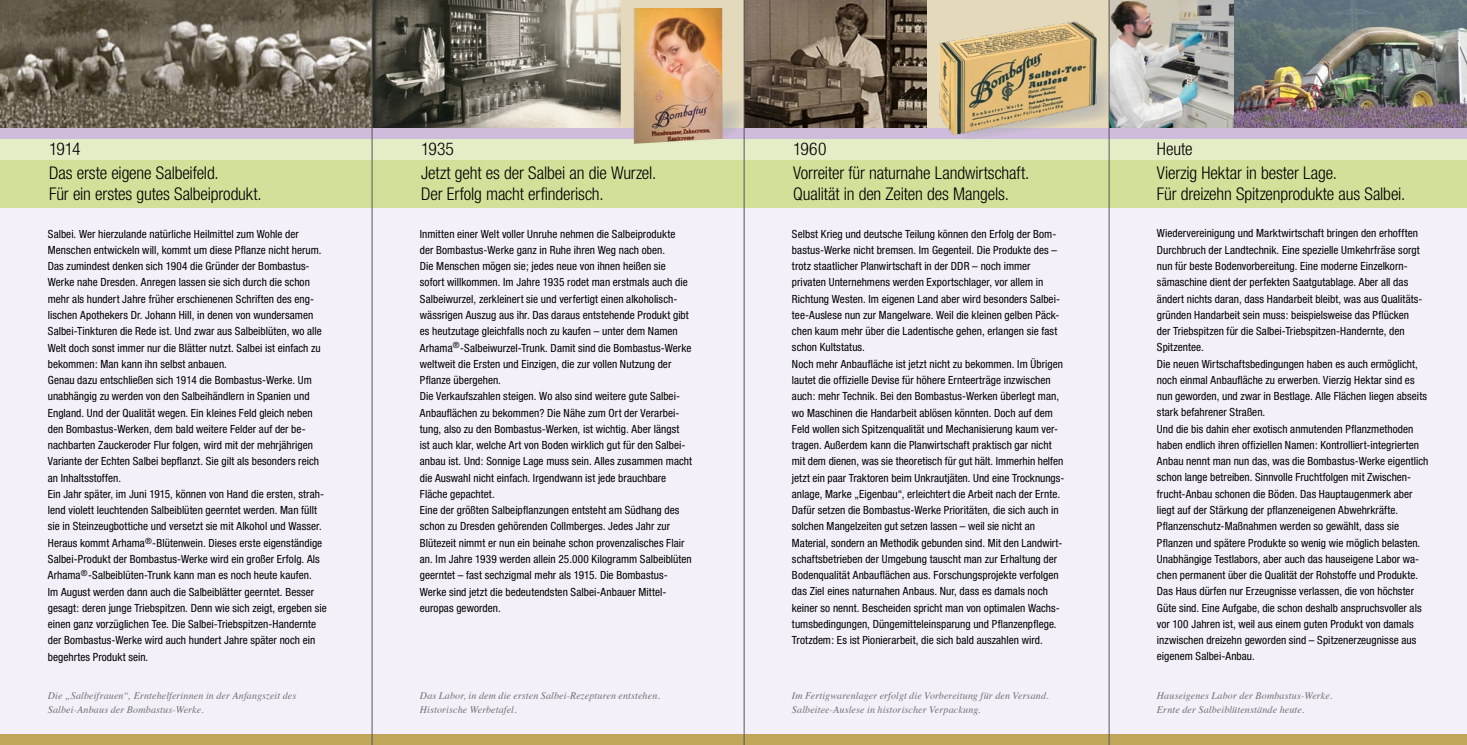
<style>
.page{position:relative;width:1467px;height:745px;background:#fff}
.page>*{position:absolute;margin:0;border:0;box-sizing:border-box;transform-origin:0 0}
.t1{font:300 condensed 17.5px/23.8px "Helvetica Neue";letter-spacing:-.01em;color:#000}
.t2{font:condensed 11.25px/16.2px "Helvetica Neue";letter-spacing:.005em;color:#000}
.t3{font:italic 10px/13.8px "Times";letter-spacing:.015em;color:#6f6f6e}
</style>
<div class="page">
<div style="left:0;top:123px;width:1467px;height:617px;background:#f3f0f9"></div>
<div style="left:0;top:140px;width:1467px;height:67px;background:#d2e19a"></div>
<div style="left:0;top:138px;width:1467px;height:21px;background:#e4edc6"></div>
<div style="left:0;top:128px;width:1467px;height:10px;background:#cfbbdc"></div>
<div style="left:620px;top:0;width:124px;height:128px;background:#e4d9bb"></div>
<div style="left:927px;top:0;width:182px;height:128px;background:#e4d9bb"></div>
<svg style="left:633px;top:99px;width:111px;height:45px"></svg>
<svg style="left:962px;top:68px;width:147px;height:73px"></svg>
<img style="left:0;top:0;width:620px;height:128px">
<img style="left:745px;top:0;width:182px;height:128px">
<img style="left:634px;top:8px;width:89px;height:136px">
<img style="left:939px;top:21px;width:161px;height:116px">
<img style="left:1110px;top:0;width:357px;height:128px">
<div style="left:0;top:733px;width:1467px;height:11px;background:#bfa658"></div>
<hr style="left:1109px;top:0;width:1px;height:744px;background:#565656">
<hr style="left:744px;top:0;width:1px;height:744px;background:#565656">
<hr style="left:372px;top:0;width:1px;height:744px;background:#565656">
<h1 class="t1" style="left:49px;top:137px;width:171px">1914<br>Das erste eigene Salbeifeld.</h1>
<h1 class="t1" style="left:49px;top:182px;width:214px">Für ein erstes gutes Salbeiprodukt.</h1>
<h1 class="t1" style="left:421px;top:137px;width:237px">1935<br>Jetzt geht es der Salbei an die Wurzel.</h1>
<h1 class="t1" style="left:421px;top:182px;width:184px">Der Erfolg macht erfinderisch.</h1>
<h1 class="t1" style="left:793px;top:137px;width:238px">1960<br>Vorreiter für naturnahe Landwirtschaft.</h1>
<h1 class="t1" style="left:793px;top:182px;width:217px">Qualität in den Zeiten des Mangels.</h1>
<h1 class="t1" style="left:1157px;top:137px;width:182px">Heute<br>Vierzig Hektar in bester Lage.</h1>
<h1 class="t1" style="left:1157px;top:182px;width:250px">Für dreizehn Spitzenprodukte aus Salbei.</h1>
<p class="t2" style="left:48px;top:225px;width:280px">Salbei. Wer hierzulande natürliche Heilmittel zum Wohle der Menschen entwickeln will, kommt um diese Pflanze nicht herum.<br>Das zumindest denken sich 1904 die Gründer der Bombastus-Werke nahe Dresden. Anregen lassen sie sich durch die schon mehr als hundert Jahre früher erschienenen Schriften des eng&shy;lischen Apothekers Dr. Johann Hill, in denen von wundersamen Salbei-Tinkturen die Rede ist. Und zwar aus Salbeiblüten, wo alle Welt doch sonst immer nur die Blätter nutzt. Salbei ist einfach zu bekommen: Man kann ihn selbst anbauen.<br>Genau dazu entschließen sich 1914 die Bombastus-Werke. Um unabhängig zu werden von den Salbeihändlern in Spanien und England. Und der Qualität wegen. Ein kleines Feld gleich neben den Bombastus-Werken, dem bald weitere Felder auf der be&shy;nachbarten Zauckeroder Flur folgen, wird mit der mehrjährigen Variante der Echten Salbei bepflanzt. Sie gilt als besonders reich an Inhaltsstoffen.<br>Ein Jahr später, im Juni 1915, können von Hand die ersten, strah&shy;lend violett leuchtenden Salbeiblüten geerntet werden. Man füllt sie in Steinzeugbottiche und versetzt sie mit Alkohol und Wasser.<br>Heraus kommt Arhama<sup>®</sup>-Blütenwein. Dieses erste eigenständige Salbei-Produkt der Bombastus-Werke wird ein großer Erfolg. Als Arhama<sup>®</sup>-Salbeiblüten-Trunk kann man es noch heute kaufen.<br>Im August werden dann auch die Salbeiblätter geerntet. Besser gesagt: deren junge Triebspitzen. Denn wie sich zeigt, ergeben sie einen ganz vorzüglichen Tee. Die Salbei-Triebspitzen-Handernte der Bombastus-Werke wird auch hundert Jahre später noch ein begehrtes Produkt sein.</p>
<p class="t2" style="left:420px;top:225px;width:274px">Inmitten einer Welt voller Unruhe nehmen die Salbeiprodukte<br>der Bombastus-Werke ganz in Ruhe ihren Weg nach oben.<br>Die Menschen mögen sie; jedes neue von ihnen heißen sie sofort willkommen. Im Jahre 1935 rodet man erstmals auch die Salbeiwurzel, zerkleinert sie und verfertigt einen alkoholisch&shy;wässrigen Auszug aus ihr. Das daraus entstehende Produkt gibt es heutzutage gleichfalls noch zu kaufen – unter dem Namen Arhama<sup>®</sup>-Salbeiwurzel-Trunk. Damit sind die Bombastus-Werke weltweit die Ersten und Einzigen, die zur vollen Nutzung der Pflanze übergehen.<br>Die Verkaufszahlen steigen. Wo also sind weitere gute Salbei-Anbauflächen zu bekommen? Die Nähe zum Ort der Verarbei&shy;tung, also zu den Bombastus-Werken, ist wichtig. Aber längst ist auch klar, welche Art von Boden wirklich gut für den Salbei&shy;anbau ist. Und: Sonnige Lage muss sein. Alles zusammen macht die Auswahl nicht einfach. Irgendwann ist jede brauchbare Fläche gepachtet.<br>Eine der größten Salbeipflanzungen entsteht am Südhang des schon zu Dresden gehörenden Collmberges. Jedes Jahr zur Blütezeit nimmt er nun ein beinahe schon provenzalisches Flair an. Im Jahre 1939 werden allein 25.000 Kilogramm Salbeiblüten geerntet – fast sechzigmal mehr als 1915. Die Bombastus-Werke sind jetzt die bedeutendsten Salbei-Anbauer Mittel&shy;europas geworden.</p>
<p class="t2" style="left:792px;top:225px;width:274px">Selbst Krieg und deutsche Teilung können den Erfolg der Bom&shy;bastus-Werke nicht bremsen. Im Gegenteil. Die Produkte des – trotz staatlicher Planwirtschaft in der DDR – noch immer privaten Unternehmens werden Exportschlager, vor allem in Richtung Westen. Im eigenen Land aber wird besonders Salbei&shy;tee-Auslese nun zur Mangelware. Weil die kleinen gelben Päck&shy;chen kaum mehr über die Ladentische gehen, erlangen sie fast schon Kultstatus.<br>Noch mehr Anbaufläche ist jetzt nicht zu bekommen. Im Übrigen lautet die offizielle Devise für höhere Ernteerträge inzwischen auch: mehr Technik. Bei den Bombastus-Werken überlegt man, wo Maschinen die Handarbeit ablösen könnten. Doch auf dem Feld wollen sich Spitzenqualität und Mechanisierung kaum ver&shy;tragen. Außerdem kann die Planwirtschaft praktisch gar nicht mit dem dienen, was sie theoretisch für gut hält. Immerhin helfen jetzt ein paar Traktoren beim Unkrautjäten. Und eine Trocknungs&shy;anlage, Marke „Eigenbau“, erleichtert die Arbeit nach der Ernte.<br>Dafür setzen die Bombastus-Werke Prioritäten, die sich auch in solchen Mangelzeiten gut setzen lassen – weil sie nicht an Material, sondern an Methodik gebunden sind. Mit den Landwirt&shy;schaftsbetrieben der Umgebung tauscht man zur Erhaltung der Bodenqualität Anbauflächen aus. Forschungsprojekte verfolgen das Ziel eines naturnahen Anbaus. Nur, dass es damals noch keiner so nennt. Bescheiden spricht man von optimalen Wachs&shy;tumsbedingungen, Düngemitteleinsparung und Pflanzenpflege.<br>Trotzdem: Es ist Pionierarbeit, die sich bald auszahlen wird.</p>
<p class="t2" style="left:1157px;top:225px;width:273px">Wiedervereinigung und Marktwirtschaft bringen den erhofften Durchbruch der Landtechnik. Eine spezielle Umkehrfräse sorgt nun für beste Bodenvorbereitung. Eine moderne Einzelkorn&shy;sämaschine dient der perfekten Saatgutablage. Aber all das ändert nichts daran, dass Handarbeit bleibt, was aus Qualitäts&shy;gründen Handarbeit sein muss: beispielsweise das Pflücken<br>der Triebspitzen für die Salbei-Triebspitzen-Handernte, den Spitzentee.<br>Die neuen Wirtschaftsbedingungen haben es auch ermöglicht, noch einmal Anbaufläche zu erwerben. Vierzig Hektar sind es nun geworden, und zwar in Bestlage. Alle Flächen liegen abseits stark befahrener Straßen.<br>Und die bis dahin eher exotisch anmutenden Pflanzmethoden haben endlich ihren offiziellen Namen: Kontrolliert-integrierten Anbau nennt man nun das, was die Bombastus-Werke eigentlich schon lange betreiben. Sinnvolle Fruchtfolgen mit Zwischen&shy;frucht-Anbau schonen die Böden. Das Hauptaugenmerk aber liegt auf der Stärkung der pflanzeneigenen Abwehrkräfte.<br>Pflanzenschutz-Maßnahmen werden so gewählt, dass sie Pflanzen und spätere Produkte so wenig wie möglich belasten.<br>Unabhängige Testlabors, aber auch das hauseigene Labor wa&shy;chen permanent über die Qualität der Rohstoffe und Produkte.<br>Das Haus dürfen nur Erzeugnisse verlassen, die von höchster Güte sind. Eine Aufgabe, die schon deshalb anspruchsvoller als vor 100 Jahren ist, weil aus einem guten Produkt von damals inzwischen dreizehn geworden sind – Spitzenerzeugnisse aus eigenem Salbei-Anbau.</p>
<p class="t3" style="left:48px;top:687px;width:250px">Die „Salbeifrauen“, Erntehelferinnen in der Anfangszeit des<br>Salbei-Anbaus der Bombastus-Werke.</p>
<p class="t3" style="left:420px;top:687px;width:241px">Das Labor, in dem die ersten Salbei-Rezepturen entstehen.<br>Historische Werbetafel.</p>
<p class="t3" style="left:792px;top:687px;width:258px">Im Fertigwarenlager erfolgt die Vorbereitung für den Versand.<br>Salbeitee-Auslese in historischer Verpackung.</p>
<p class="t3" style="left:1157px;top:687px;width:177px">Hauseigenes Labor der Bombastus-Werke.<br>Ernte der Salbeiblütenstände heute.</p>
</div>
